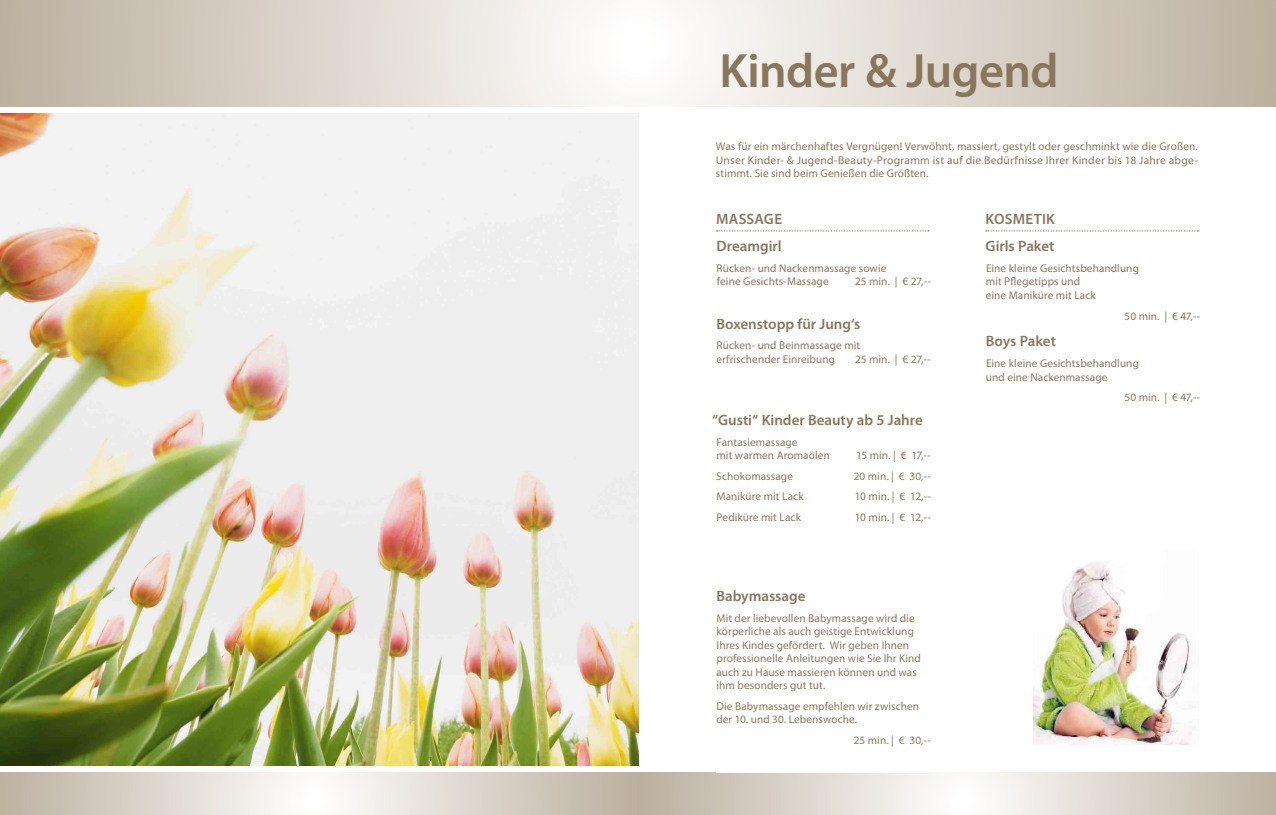
<style>
.page{position:relative;width:1276px;height:815px;background:#fff}
.page>*{position:absolute;margin:0;border:0;box-sizing:border-box;transform-origin:0 0}
.t1{font:600 48.38px "Myriad Pro";letter-spacing:-.01em;color:#89775c}
.t2{font:600 15px "Myriad Pro";color:#89775c}
.t3{font:600 15px "Myriad Pro";letter-spacing:.02em;color:#89775c}
.t4{font:11.25px/13.5px "Myriad Pro";letter-spacing:.01em;color:#89775c}
</style>
<div class="page">
<svg style="left:0;top:0;width:1276px;height:106px"></svg>
<svg style="left:638px;top:772px;width:638px;height:43px"></svg>
<svg style="left:0;top:772px;width:638px;height:43px"></svg>
<img style="left:0;top:113px;width:638px;height:652px">
<img style="left:1033px;top:562px;width:159px;height:182px">
<svg style="left:716px;top:230px;width:213px;height:2px"></svg>
<svg style="left:986px;top:230px;width:212px;height:2px"></svg>
<h1 class="t1" style="left:719px;top:40px;width:341px">Kinder &amp; Jugend</h1>
<p class="t4" style="left:716px;top:139px;width:483px;text-align:justify">Was für ein märchenhaftes Vergnügen! Verwöhnt, massiert, gestylt oder geschminkt wie die Großen.<br>Unser Kinder- &amp; Jugend-Beauty-Programm ist auf die Bedürfnisse Ihrer Kinder bis 18 Jahre abge&shy;stimmt. Sie sind beim Genießen die Größten.</p>
<h2 class="t2" style="left:716px;top:209px;width:58px">Massage</h2>
<h2 class="t2" style="left:716px;top:237px;width:67px">Dreamgirl</h2>
<p class="t4" style="left:716px;top:261px;width:171px">Rücken- und Nackenmassage sowie feine Gesichts-Massage</p>
<p class="t4" style="left:855px;top:275px;width:77px">25 min. | € 27,--</p>
<h2 class="t2" style="left:716px;top:314px;width:146px">Boxenstopp für Jung‘s</h2>
<p class="t4" style="left:716px;top:339px;width:145px">Rücken- und Beinmassage mit erfrischender Einreibung</p>
<p class="t4" style="left:855px;top:352px;width:77px">25 min. | € 27,--</p>
<h2 class="t2" style="left:712px;top:411px;width:212px">“Gusti“ Kinder Beauty ab 5 Jahre</h2>
<p class="t4" style="left:716px;top:435px;width:115px">Fantasiemassage<br>mit warmen Aromaölen</p>
<p class="t4" style="left:856px;top:448px;width:76px">15 min. | € 17,--</p>
<p class="t4" style="left:716px;top:469px;width:78px">Schokomassage</p>
<p class="t4" style="left:854px;top:469px;width:79px">20 min. | € 30,--</p>
<p class="t4" style="left:716px;top:490px;width:89px">Maniküre mit Lack</p>
<p class="t4" style="left:855px;top:490px;width:78px">10 min. | € 12,--</p>
<p class="t4" style="left:716px;top:510px;width:86px">Pediküre mit Lack</p>
<p class="t4" style="left:855px;top:510px;width:78px">10 min. | € 12,--</p>
<h2 class="t2" style="left:716px;top:587px;width:91px">Babymassage</h2>
<p class="t4" style="left:716px;top:611px;width:206px">Mit der liebevollen Babymassage wird die körperliche als auch geistige Entwicklung Ihres Kindes gefördert. Wir geben Ihnen professionelle Anleitungen wie Sie Ihr Kind auch zu Hause massieren können und was ihm besonders gut tut.</p>
<p class="t4" style="left:716px;top:699px;width:204px">Die Babymassage empfehlen wir zwischen der 10. und 30. Lebenswoche.</p>
<p class="t4" style="left:853px;top:733px;width:79px">25 min. | € 30,--</p>
<h2 class="t3" style="left:985px;top:209px;width:70px">Kosmetik</h2>
<h2 class="t2" style="left:985px;top:237px;width:70px">Girls Paket</h2>
<p class="t4" style="left:985px;top:261px;width:155px">Eine kleine Gesichtsbehandlung mit Pflegetipps und<br>eine Maniküre mit Lack</p>
<p class="t4" style="left:1124px;top:309px;width:77px">50 min. | € 47,--</p>
<h2 class="t2" style="left:985px;top:332px;width:72px">Boys Paket</h2>
<p class="t4" style="left:986px;top:356px;width:155px">Eine kleine Gesichtsbehandlung und eine Nackenmassage</p>
<p class="t4" style="left:1124px;top:390px;width:77px">50 min. | € 47,--</p>
</div>
